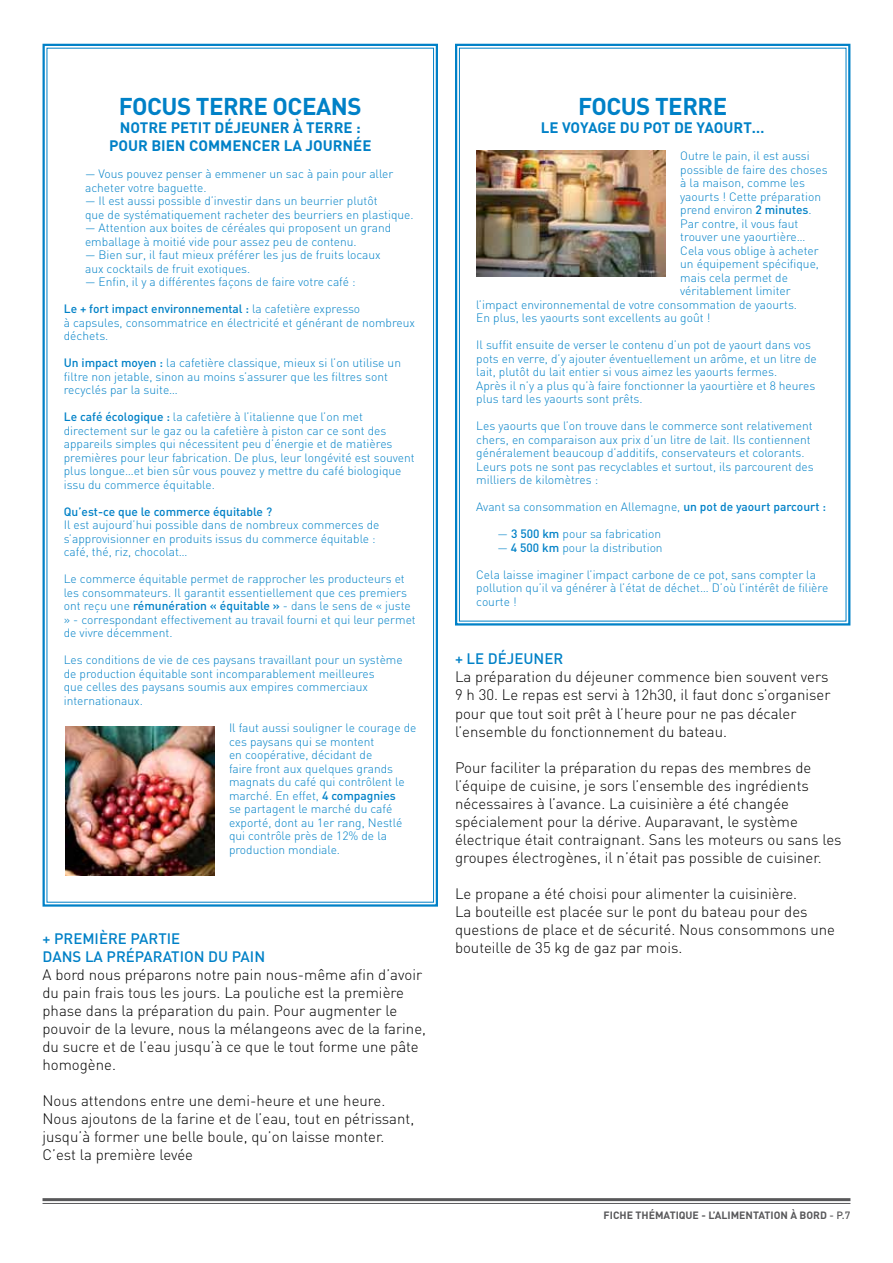
<style>
.page{position:relative;width:893px;height:1263px;background:#fff}
.page>*{position:absolute;margin:0;border:0;box-sizing:border-box;transform-origin:0 0}
.t1{font:700 24px "DIN";letter-spacing:-.02em;color:#0081c7}
.t2{font:300 15px/18px "DIN";color:#000}
.t3{font:700 15px/18px "DIN";color:#0081c7;text-align:center}
.t4{font:500 15px/18px "DIN";color:#0081c7}
.t5{font:300 12px/13.5px "DIN";color:#0081c7}
.t6{font:500 12px "DIN";color:#0081c7}
.t7{font:700 10.5px "DIN";color:#58585a}
.t8{font:500 10.5px "DIN";color:#58585a}
.s1{font-weight:500}
</style>
<div class="page">
<div style="left:43px;top:44px;width:395px;height:863px;border:2px solid #0081c7"></div>
<div style="left:455px;top:44px;width:395px;height:581px;border:2px solid #0081c7"></div>
<hr style="left:43px;top:1203px;width:807px;height:1px;background:#58585a">
<hr style="left:43px;top:1198px;width:807px;height:3px;background:#58585a">
<img style="left:65px;top:727px;width:149px;height:148px">
<img style="left:476px;top:151px;width:189px;height:126px">
<h1 class="t1" style="left:119px;top:91px;width:244px">FOCUS TERRE OCEANS</h1>
<p class="t3" style="left:109px;top:118px;width:264px">NOTRE PETIT DÉJEUNER À TERRE :<br>POUR BIEN COMMENCER LA JOURNÉE</p>
<p class="t5" style="left:85px;top:167px;width:310px">— Vous pouvez penser à emmener un sac à pain pour aller acheter votre baguette.</p>
<p class="t5" style="left:85px;top:194px;width:330px">— Il est aussi possible d’investir dans un beurrier plutôt<br>que de systématiquement racheter des beurriers en plastique.</p>
<p class="t5" style="left:85px;top:221px;width:308px">— Attention aux boites de céréales qui proposent un grand emballage à moitié vide pour assez peu de contenu.</p>
<p class="t5" style="left:85px;top:248px;width:297px">— Bien sur, il faut mieux préférer les jus de fruits locaux aux cocktails de fruit exotiques.</p>
<p class="t5" style="left:85px;top:275px;width:272px">— Enfin, il y a différentes façons de faire votre café :</p>
<p class="t5" style="left:64px;top:302px;width:353px"><span class="s1">Le + fort impact environnemental :</span> la cafetière expresso<br>à capsules, consommatrice en électricité et générant de nombreux déchets.</p>
<p class="t5" style="left:64px;top:356px;width:339px"><span class="s1">Un impact moyen :</span> la cafetière classique, mieux si l’on utilise un filtre non jetable, sinon au moins s’assurer que les filtres sont recyclés par la suite…</p>
<p class="t5" style="left:64px;top:410px;width:352px"><span class="s1">Le café écologique :</span> la cafetière à l’italienne que l’on met directement sur le gaz ou la cafetière à piston car ce sont des appareils simples qui nécessitent peu d’énergie et de matières premières pour leur fabrication. De plus, leur longévité est souvent plus longue…et bien sûr vous pouvez y mettre du café biologique issu du commerce équitable.</p>
<p class="t6" style="left:64px;top:504px;width:210px">Qu’est-ce que le commerce équitable ?</p>
<p class="t5" style="left:64px;top:518px;width:317px">Il est aujourd’hui possible dans de nombreux commerces de s’approvisionner en produits issus du commerce équitable : café, thé, riz, chocolat…</p>
<p class="t5" style="left:64px;top:572px;width:354px">Le commerce équitable permet de rapprocher les producteurs et les consommateurs. Il garantit essentiellement que ces premiers ont reçu une <span class="s1">rémunération « équitable »</span> - dans le sens de « juste » - correspondant effectivement au travail fourni et qui leur permet de vivre décemment.</p>
<p class="t5" style="left:64px;top:653px;width:340px">Les conditions de vie de ces paysans travaillant pour un système de production équitable sont incomparablement meilleures<br>que celles des paysans soumis aux empires commerciaux internationaux.</p>
<p class="t5" style="left:229px;top:721px;width:189px">Il faut aussi souligner le courage de ces paysans qui se montent<br>en coopérative, décidant de<br>faire front aux quelques grands magnats du café qui contrôlent le marché. En effet, <span class="s1">4 compagnies<br></span>se partagent le marché du café exporté, dont au 1er rang, Nestlé qui contrôle près de 12% de la production mondiale.</p>
<p class="t4" style="left:43px;top:928px;width:224px">+ Première partie<br>dans la préparation d u pain</p>
<p class="t2" style="left:43px;top:965px;width:385px">A bord nous préparons notre pain nous-même afin d’avoir du pain frais tous les jours. La pouliche est la première phase dans la préparation du pain. Pour augmenter le pouvoir de la levure, nous la mélangeons avec de la farine, du sucre et de l’eau jusqu’à ce que le tout forme une pâte homogène.</p>
<p class="t2" style="left:43px;top:1091px;width:373px">Nous attendons entre une demi-heure et une heure.<br>Nous ajoutons de la farine et de l’eau, tout en pétrissant, jusqu’à former une belle boule, qu’on laisse monter.<br>C’est la première levée</p>
<h1 class="t1" style="left:578px;top:91px;width:151px">FOCUS TERRE</h1>
<p class="t3" style="left:541px;top:118px;width:225px">LE VOYAGE DU POT DE YAOURT…</p>
<p class="t5" style="left:680px;top:149px;width:131px">Outre le pain, il est aussi</p>
<p class="t5" style="left:680px;top:163px;width:149px">possible de faire des choses</p>
<p class="t5" style="left:680px;top:176px;width:126px">à la maison, comme les</p>
<p class="t5" style="left:680px;top:190px;width:142px">yaourts ! Cette préparation</p>
<p class="t5" style="left:680px;top:203px;width:133px">prend environ <span class="s1">2 minutes</span>.</p>
<p class="t5" style="left:680px;top:217px;width:120px">Par contre, il vous faut</p>
<p class="t5" style="left:680px;top:230px;width:127px">trouver une yaourtière…</p>
<p class="t5" style="left:680px;top:244px;width:140px">Cela vous oblige à acheter</p>
<p class="t5" style="left:680px;top:257px;width:140px">un équipement spécifique,</p>
<p class="t5" style="left:680px;top:271px;width:109px">mais cela permet de</p>
<p class="t5" style="left:680px;top:284px;width:112px">véritablement limiter</p>
<p class="t5" style="left:476px;top:298px;width:322px">l’impact environnemental de votre consommation de yaourts.</p>
<p class="t5" style="left:476px;top:311px;width:236px">En plus, les yaourts sont excellents au goût !</p>
<p class="t5" style="left:476px;top:338px;width:342px">Il suffit ensuite de verser le contenu d’un pot de yaourt dans vos pots en verre, d’y ajouter éventuellement un arôme, et un litre de lait, plutôt du lait entier si vous aimez les yaourts fermes.<br>Après il n’y a plus qu’à faire fonctionner la yaourtière et 8 heures plus tard les yaourts sont prêts.</p>
<p class="t5" style="left:476px;top:419px;width:339px">Les yaourts que l’on trouve dans le commerce sont relativement chers, en comparaison aux prix d’un litre de lait. Ils contiennent généralement beaucoup d’additifs, conservateurs et colorants.<br>Leurs pots ne sont pas recyclables et surtout, ils parcourent des milliers de kilomètres :</p>
<p class="t5" style="left:476px;top:500px;width:351px">Avant sa consommation en Allemagne, <span class="s1">un pot de yaourt parcourt :</span></p>
<p class="t5" style="left:497px;top:527px;width:165px">— <span class="s1">3 500 km</span> pour sa fabrication</p>
<p class="t5" style="left:497px;top:541px;width:167px">— <span class="s1">4 500 km</span> pour la distribution</p>
<p class="t5" style="left:476px;top:568px;width:354px">Cela laisse imaginer l’impact carbone de ce pot, sans compter la pollution qu’il va générer à l’état de déchet… D’où l’intérêt de filière courte !</p>
<p class="t4" style="left:455px;top:649px;width:110px">+ Le déjeuner</p>
<p class="t2" style="left:455px;top:668px;width:377px">La préparation du déjeuner commence bien souvent vers 9 h 30. Le repas est servi à 12h30, il faut donc s’organiser pour que tout soit prêt à l’heure pour ne pas décaler l’ensemble du fonctionnement du bateau.</p>
<p class="t2" style="left:455px;top:758px;width:388px">Pour faciliter la préparation du repas des membres de l’équipe de cuisine, je sors l’ensemble des ingrédients nécessaires à l’avance. La cuisinière a été changée spécialement pour la dérive. Auparavant, le système électrique était contraignant. Sans les moteurs ou sans les groupes électrogènes, il n’était pas possible de cuisiner.</p>
<p class="t2" style="left:455px;top:884px;width:381px">Le propane a été choisi pour alimenter la cuisinière.<br>La bouteille est placée sur le pont du bateau pour des questions de place et de sécurité. Nous consommons une bouteille de 35 kg de gaz par mois.</p>
<p class="t7" style="left:604px;top:1209px;width:58px">FICHE THÉMATI</p>
<p class="t7" style="left:679px;top:1209px;width:56px">QUE - L’ALIMENTATION</p>
<p class="t7" style="left:790px;top:1209px;width:17px">ÀBORD</p>
<p class="t8" style="left:829px;top:1209px;width:22px">- P.7</p>
</div>
